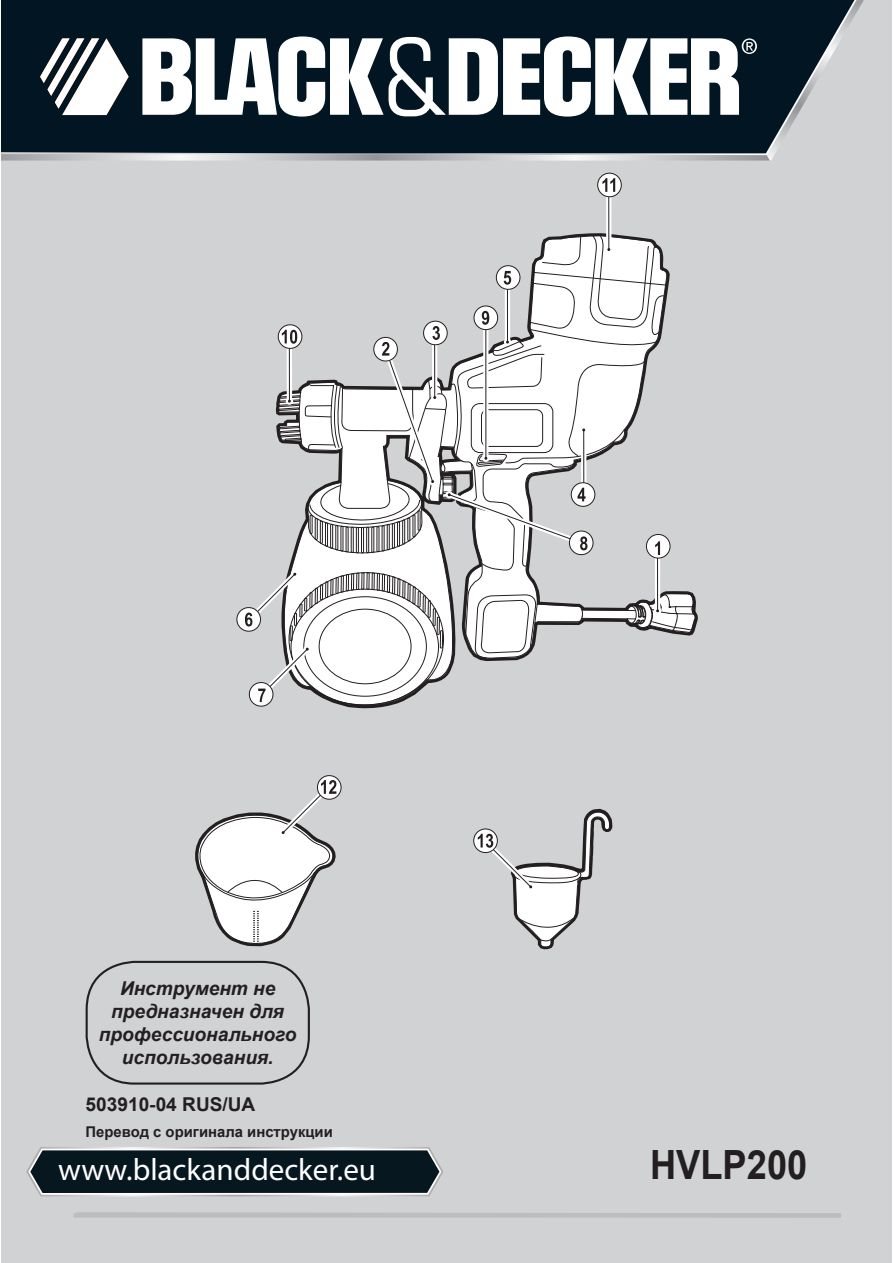
<style>
.page{position:relative;width:893px;height:1263px;background:#fff}
.page>*{position:absolute;margin:0;border:0;box-sizing:border-box;transform-origin:0 0}
.t1{font:700 40.35px "Arial";color:#231f20;scale:.9 1}
.t2{font:31.05px "Myriad Pro";color:#fff}
.t3{font:italic 700 19.05px/23px "Arial";color:#231f20;text-align:center}
.t4{font:700 19.05px "Arial";color:#231f20}
.t5{font:700 14.85px "Arial";color:#231f20}
</style>
<div class="page">
<div style="left:1px;top:0;width:890px;height:1263px;background:#d1d2d4"></div>
<img style="left:1px;top:154px;width:765px;height:7px">
<div style="left:1px;top:0;width:318px;height:154px;background:#011622"></div>
<svg style="left:319px;top:0;width:545px;height:155px;fill:#011622"></svg>
<svg style="left:142px;top:36px;width:615px;height:81px;background:#9fa7ab"></svg>
<svg style="left:40px;top:38px;width:89px;height:77px;background:#8f969a"></svg>
<img style="left:26px;top:1147px;width:417px;height:49px">
<svg style="left:28px;top:1149px;width:413px;height:46px;background:#1f2e35"></svg>
<svg style="left:74px;top:1212px;width:767px;height:6px"></svg>
<svg style="left:606px;top:197px;width:5px;height:38px"></svg>
<hr style="left:608px;top:193px;width:1px;height:57px;background:#231f20">
<svg style="left:598px;top:173px;width:23px;height:24px"></svg>
<div style="left:597px;top:173px;width:24px;height:24px;border:1px solid #231f20;border-radius:50%"></div>
<svg style="left:602px;top:178px;width:13px;height:14px"></svg>
<svg style="left:195px;top:775px;width:147px;height:172px"></svg>
<svg style="left:473px;top:811px;width:137px;height:137px"></svg>
<svg style="left:236px;top:235px;width:460px;height:474px"></svg>
<div style="left:86px;top:961px;width:224px;height:124px;border:2px solid #231f20;border-radius:48px"></div>
<p class="t3" style="left:99px;top:977px;width:199px">Инструмент не предназначен для профессионального использования.</p>
<p class="t4" style="left:86px;top:1094px;width:171px">503910-04 RUS/UA</p>
<p class="t5" style="left:86px;top:1123px;width:249px">Перевод с оригинала инструкции</p>
<h2 class="t2" style="left:58px;top:1152px;width:319px">www.blackanddecker.eu</h2>
<h1 class="t1" style="left:650px;top:1142px;width:176px">HVLP200</h1>
</div>
